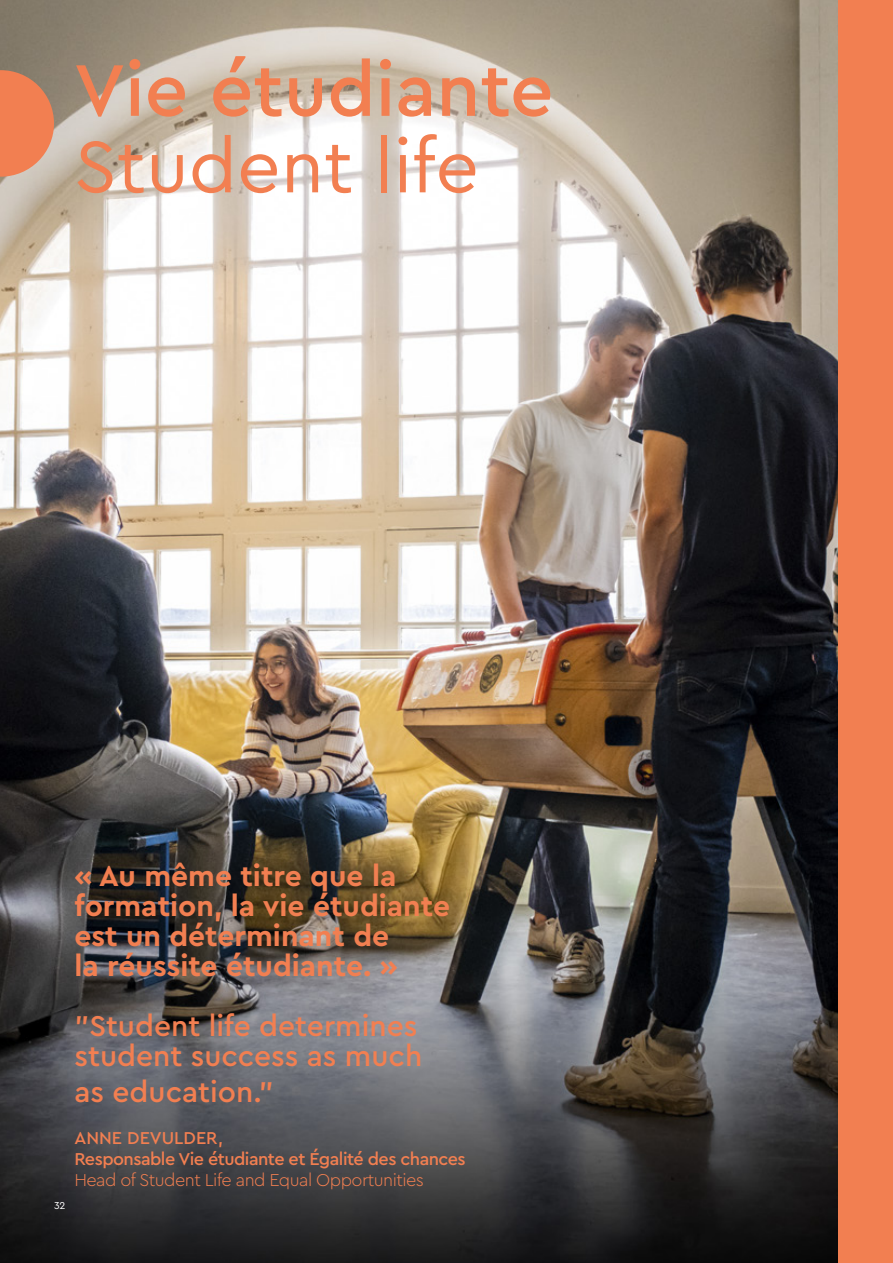
<style>
.page{position:relative;width:893px;height:1263px;background:#fff}
.page>*{position:absolute;margin:0;border:0;box-sizing:border-box;transform-origin:0 0}
.t1{font:500 76.5px "Cera Pro";color:#f27f51}
.t2{font:76.5px "Cera Pro";color:#f27f51}
.t3{font:700 30px/30px "Cera Pro";color:#f27f51}
.t4{font:500 30px/30px "Cera Pro";color:#f27f51}
.t5{font:500 18px/21px "Cera Pro";letter-spacing:-.03em;color:#f27f51}
.t6{font:300 18px "Cera Pro";letter-spacing:-.03em;color:#f27f51}
.t7{font:10.5px "Cera Pro";color:#fff}
</style>
<div class="page">
<img style="left:0;top:0;width:839px;height:1263px">
<svg style="left:0;top:70px;width:54px;height:107px;background:#e2865f"></svg>
<div style="left:839px;top:0;width:54px;height:1263px;background:#f27f51"></div>
<h1 class="t1" style="left:74px;top:39px;width:481px">Vie étudiante</h1>
<h1 class="t2" style="left:74px;top:116px;width:406px">Student life</h1>
<p class="t7" style="left:54px;top:1198px;width:13px">32</p>
<p class="t3" style="left:74px;top:860px;width:377px">« Au même titre que la formation, la vie étudiante est un déterminant de<br>la réussite étudiante. »</p>
<p class="t4" style="left:74px;top:1010px;width:349px">"Student life determines student success as much</p>
<p class="t4" style="left:74px;top:1076px;width:201px">as education."</p>
<p class="t5" style="left:74px;top:1127px;width:393px">ANNE DEVULDER,<br>Responsable Vie étudiante et Égalité des chances</p>
<p class="t6" style="left:74px;top:1168px;width:351px">Head of Student Life and Equal Opportunities</p>
</div>
